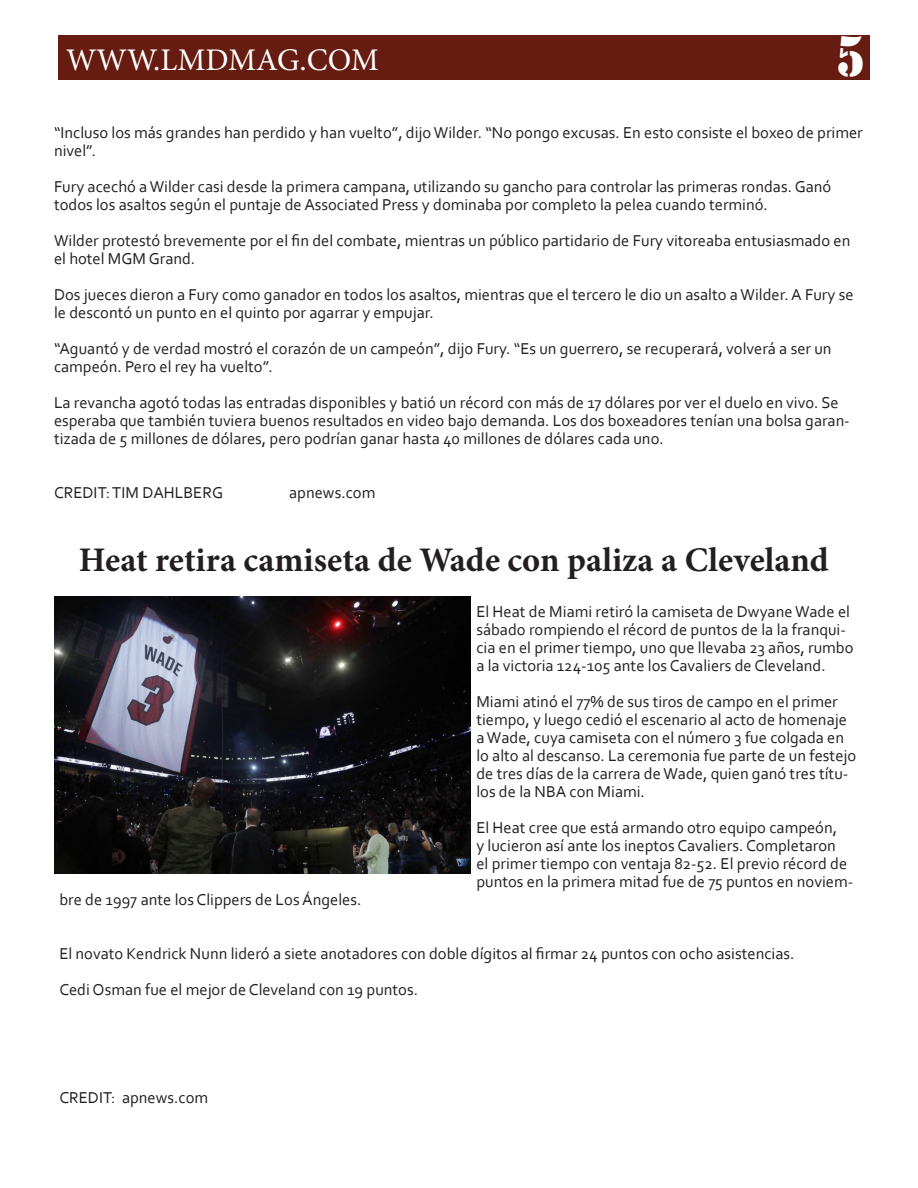
<style>
.page{position:relative;width:918px;height:1188px;background:#fff}
.page>*{position:absolute;margin:0;border:0;box-sizing:border-box;transform-origin:0 0}
.t1{font:52.35px "Stencil Std";color:#fff;scale:.88 1}
.t2{font:700 34.5px "Minion Pro";color:#231f20}
.t3{font:31.5px "Minion Pro";color:#fff}
.t4{font:16.5px/18px "Corbel";color:#231f20}
</style>
<div class="page">
<div style="left:58px;top:35px;width:812px;height:45px;background:#661c10"></div>
<img style="left:54px;top:597px;width:417px;height:277px">
<h3 class="t3" style="left:66px;top:39px;width:315px">WWW.LMDMAG.COM</h3>
<h1 class="t1" style="left:836px;top:23px;width:34px">5</h1>
<p class="t4" style="left:54px;top:123px;width:810px">“Incluso los más grandes han perdido y han vuelto”, dijo Wilder. “No pongo excusas. En esto consiste el boxeo de primer nivel”.</p>
<p class="t4" style="left:54px;top:177px;width:779px">Fury acechó a Wilder casi desde la primera campana, utilizando su gancho para controlar las primeras rondas. Ganó todos los asaltos según el puntaje de Associated Press y dominaba por completo la pelea cuando terminó.</p>
<p class="t4" style="left:54px;top:231px;width:798px">Wilder protestó brevemente por el fin del combate, mientras un público partidario de Fury vitoreaba entusiasmado en el hotel MGM Grand.</p>
<p class="t4" style="left:54px;top:285px;width:801px">Dos jueces dieron a Fury como ganador en todos los asaltos, mientras que el tercero le dio un asalto a Wilder. A Fury se le descontó un punto en el quinto por agarrar y empujar.</p>
<p class="t4" style="left:54px;top:339px;width:779px">“Aguantó y de verdad mostró el corazón de un campeón”, dijo Fury. “Es un guerrero, se recuperará, volverá a ser un campeón. Pero el rey ha vuelto”.</p>
<p class="t4" style="left:54px;top:393px;width:797px">La revancha agotó todas las entradas disponibles y batió un récord con más de 17 dólares por ver el duelo en vivo. Se esperaba que también tuviera buenos resultados en video bajo demanda. Los dos boxeadores tenían una bolsa garan&shy;tizada de 5 millones de dólares, pero podrían ganar hasta 40 millones de dólares cada uno.</p>
<p class="t4" style="left:54px;top:483px;width:171px">CREDIT: TIM DAHLBERG</p>
<p class="t4" style="left:289px;top:483px;width:88px">apnews.com</p>
<h2 class="t2" style="left:79px;top:536px;width:751px">Heat retira camiseta de Wade con paliza a Cleveland</h2>
<p class="t4" style="left:476px;top:602px;width:379px">El Heat de Miami retiró la camiseta de Dwyane Wade el sábado rompiendo el récord de puntos de la la franqui&shy;cia en el primer tiempo, uno que llevaba 23 años, rumbo a la victoria 124-105 ante los Cavaliers de Cleveland.</p>
<p class="t4" style="left:476px;top:692px;width:381px">Miami atinó el 77% de sus tiros de campo en el primer tiempo, y luego cedió el escenario al acto de homenaje a Wade, cuya camiseta con el número 3 fue colgada en lo alto al descanso. La ceremonia fue parte de un festejo de tres días de la carrera de Wade, quien ganó tres títu&shy;los de la NBA con Miami.</p>
<p class="t4" style="left:476px;top:818px;width:378px">El Heat cree que está armando otro equipo campeón,<br>y lucieron así ante los ineptos Cavaliers. Completaron<br>el primer tiempo con ventaja 82-52. El previo récord de puntos en la primera mitad fue de 75 puntos en noviem-</p>
<p class="t4" style="left:59px;top:890px;width:304px">bre de 1997 ante los Clippers de Los Ángeles.</p>
<p class="t4" style="left:59px;top:935px;width:737px;line-height:36px">El novato Kendrick Nunn lideró a siete anotadores con doble dígitos al firmar 24 puntos con ocho asistencias.<br>Cedi Osman fue el mejor de Cleveland con 19 puntos.</p>
<p class="t4" style="left:59px;top:1088px;width:150px">CREDIT: apnews.com</p>
</div>
